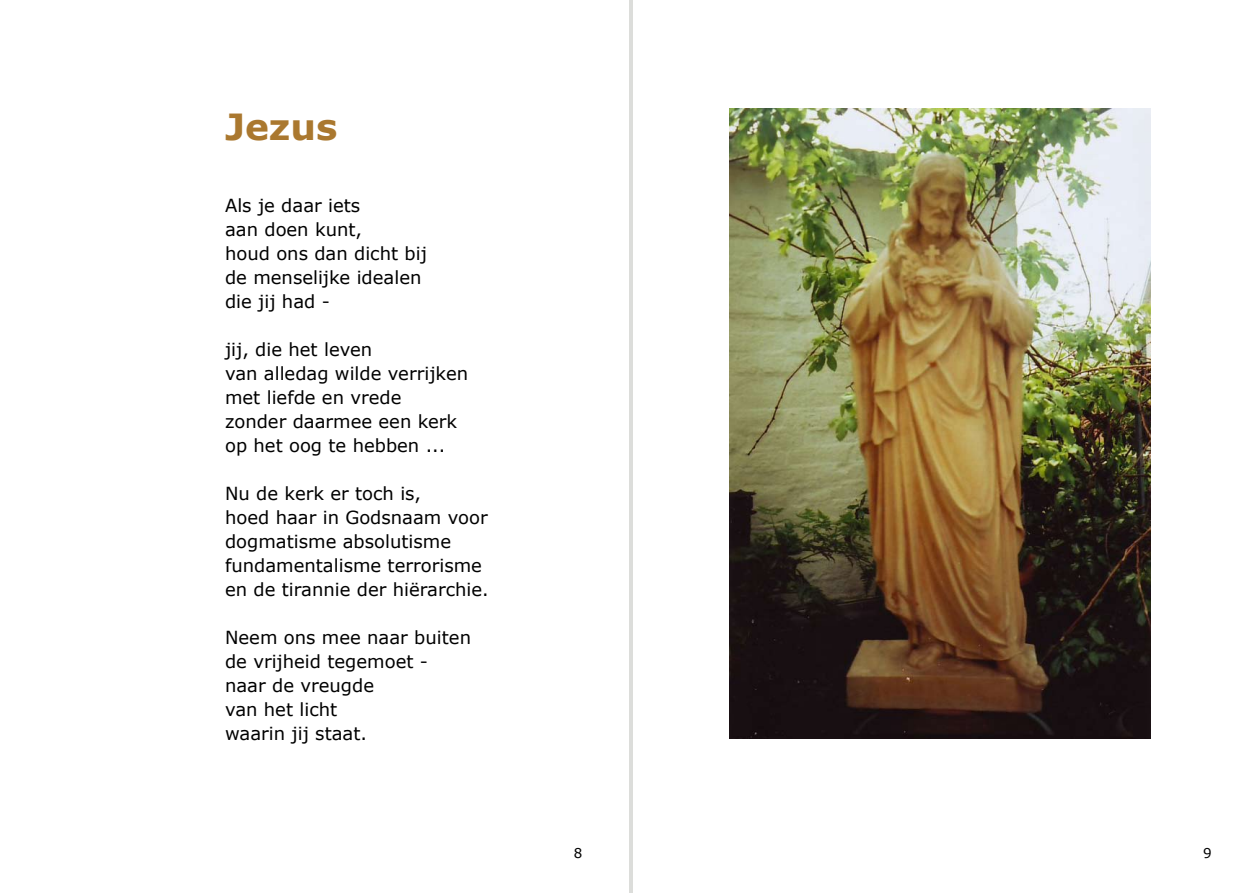
<style>
.page{position:relative;width:1259px;height:893px;background:#fff}
.page>*{position:absolute;margin:0;border:0;box-sizing:border-box;transform-origin:0 0}
.t1{font:700 36px "Verdana";color:#aa782f}
.t2{font:18px/24px "Verdana";color:#000}
.t3{font:13.5px "Verdana";color:#000}
</style>
<div class="page">
<hr style="left:631px;top:0;width:1px;height:893px;background:#babcb7">
<hr style="left:629px;top:0;width:1px;height:893px;background:#babcb7">
<img style="left:729px;top:108px;width:421px;height:631px">
<h1 class="t1" style="left:225px;top:104px;width:114px">Jezus</h1>
<p class="t2" style="left:225px;top:193px;width:203px">Als je daar iets<br>aan doen kunt,<br>houd ons dan dicht bij de menselijke idealen die jij had -</p>
<p class="t2" style="left:225px;top:337px;width:244px">jij, die het leven<br>van alledag wilde verrijken met liefde en vrede<br>zonder daarmee een kerk op het oog te hebben ...</p>
<p class="t2" style="left:225px;top:481px;width:265px">Nu de kerk er toch is,<br>hoed haar in Godsnaam voor dogmatisme absolutisme fundamentalisme terrorisme en de tirannie der hiërarchie.</p>
<p class="t2" style="left:225px;top:625px;width:247px">Neem ons mee naar buiten de vrijheid tegemoet - naar de vreugde<br>van het licht<br>waarin jij staat.</p>
<p class="t3" style="left:574px;top:844px;width:10px">8</p>
<p class="t3" style="left:1203px;top:844px;width:10px">9</p>
</div>
